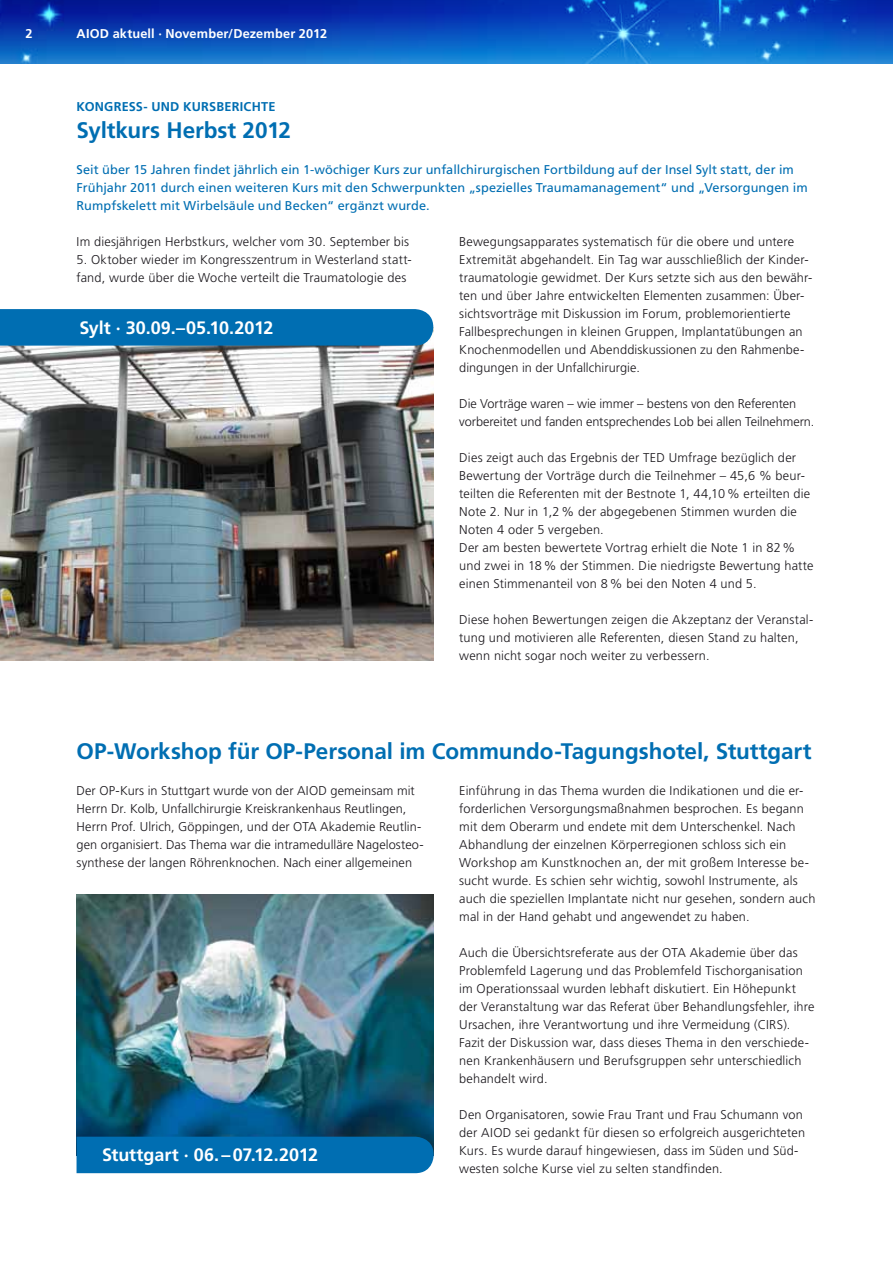
<style>
.page{position:relative;width:893px;height:1263px;background:#fff}
.page>*{position:absolute;margin:0;border:0;box-sizing:border-box;transform-origin:0 0}
.t1{font:700 22.5px "Frutiger LT Std";letter-spacing:-.005em;color:#006eb2}
.t2{font:700 18px "Frutiger LT Std";letter-spacing:-.005em;color:#fff}
.t3{font:300 12.75px/18px "Frutiger LT Std";letter-spacing:.015em;color:#1a171c}
.t4{font:12.75px/18px "Frutiger LT Std";letter-spacing:.005em;color:#006eb2}
.t5{font:300 12.75px/18px "Frutiger LT Std";letter-spacing:-.005em;color:#1a171c}
.t6{font:700 12.75px "Frutiger LT Std";letter-spacing:.015em;color:#fff}
.t7{font:700 12.75px "Frutiger LT Std";letter-spacing:.015em;color:#006eb2}
</style>
<div class="page">
<img style="left:0;top:328px;width:434px;height:332px">
<img style="left:77px;top:894px;width:357px;height:243px">
<div style="left:77px;top:1137px;width:357px;height:36px;background:#006eb2"></div>
<img style="left:0;top:0;width:893px;height:64px">
<div style="left:0;top:309px;width:433px;height:37px;background:#006eb2"></div>
<p class="t6" style="left:26px;top:26px;width:9px">2</p>
<p class="t6" style="left:77px;top:26px;width:252px">AIOD aktuell · November/Dezember 2012</p>
<p class="t7" style="left:77px;top:99px;width:200px">Kongress- und Kursberichte</p>
<h1 class="t1" style="left:77px;top:117px;width:216px">Syltkurs H erbst 2012</h1>
<p class="t4" style="left:77px;top:161px;width:733px">Seit über 15 Jahren findet jährlich ein 1-wöchiger Kurs zur unfallchirurgischen Fortbildung auf der Insel Sylt statt, der im<br>Frühjahr 2011 durch einen weiteren Kurs mit den Schwerpunkten „spezielles Traumamanagement“ und „Versorgungen im<br>Rumpfskelett mit Wirbelsäule und Becken“ ergänzt wurde.</p>
<p class="t3" style="left:77px;top:233px;width:334px">Im diesjährigen Herbstkurs, welcher vom 30. September bis</p>
<p class="t3" style="left:77px;top:251px;width:337px">5. Oktober wieder im Kongresszentrum in Westerland statt&shy;fand, wurde über die Woche verteilt die Traumatologie des</p>
<h2 class="t2" style="left:79px;top:317px;width:195px">Sylt · 30.09.–05.10.2012</h2>
<p class="t3" style="left:459px;top:233px;width:355px">Bewegungsapparates systematisch für die obere und untere Extremität abgehandelt. Ein Tag war ausschließlich der Kinder&shy;traumatologie gewidmet. Der Kurs setzte sich aus den bewähr&shy;ten und über Jahre entwickelten Elementen zusammen: Über&shy;sichtsvorträge mit Diskussion im Forum, problemorientierte Fallbesprechungen in kleinen Gruppen, Implantatübungen an Knochenmodellen und Abenddiskussionen zu den Rahmenbe&shy;dingungen in der Unfallchirurgie.</p>
<p class="t5" style="left:459px;top:395px;width:357px">Die Vorträge waren – wie immer – bestens von den Referenten vorbereitet und fanden entsprechendes Lob bei allen Teilnehmern.</p>
<p class="t3" style="left:459px;top:449px;width:356px">Dies zeigt auch das Ergebnis der TED Umfrage bezüglich der Bewertung der Vorträge durch die Teilnehmer – 45,6 % beur&shy;teilten die Referenten mit der Bestnote 1, 44,10% erteilten die Note 2. Nur in 1,2% der abgegebenen Stimmen wurden die Noten 4 oder 5 vergeben.<br>Der am besten bewertete Vortrag erhielt die Note 1 in 82% und zwei in 18% der Stimmen. Die niedrigste Bewertung hatte einen Stimmenanteil von 8% bei den Noten 4 und 5.</p>
<p class="t3" style="left:459px;top:611px;width:356px">Diese hohen Bewertungen zeigen die Akzeptanz der Veranstal&shy;tung und motivieren alle Referenten, diesen Stand zu halten, wenn nicht sogar noch weiter zu verbessern.</p>
<h1 class="t1" style="left:77px;top:738px;width:736px">OP-Workshop für OP-Personal im Commundo-Tagungshotel, Stuttgart</h1>
<p class="t3" style="left:77px;top:782px;width:349px">Der OP-Kurs in Stuttgart wurde von der AIOD gemeinsam mit Herrn Dr. Kolb, Unfallchirurgie Kreiskrankenhaus Reutlingen, Herrn Prof. Ulrich, Göppingen, und der OTA Akademie Reutlin&shy;gen organisiert. Das Thema war die intramedulläre Nagelosteo&shy;synthese der langen Röhrenknochen. Nach einer allgemeinen</p>
<p class="t3" style="left:459px;top:782px;width:358px">Einführung in das Thema wurden die Indikationen und die er&shy;forderlichen Versorgungsmaßnahmen besprochen. Es begann mit dem Oberarm und endete mit dem Unterschenkel. Nach Abhandlung der einzelnen Körperregionen schloss sich ein Workshop am Kunstknochen an, der mit großem Interesse be&shy;sucht wurde. Es schien sehr wichtig, sowohl Instrumente, als auch die speziellen Implantate nicht nur gesehen, sondern auch mal in der Hand gehabt und angewendet zu haben.</p>
<p class="t3" style="left:459px;top:944px;width:357px">Auch die Übersichtsreferate aus der OTA Akademie über das Problemfeld Lagerung und das Problemfeld Tischorganisation im Operationssaal wurden lebhaft diskutiert. Ein Höhepunkt der Veranstaltung war das Referat über Behandlungsfehler, ihre Ursachen, ihre Verantwortung und ihre Vermeidung (CIRS).<br>Fazit der Diskussion war, dass dieses Thema in den verschiede&shy;nen Krankenhäusern und Berufsgruppen sehr unterschiedlich behandelt wird.</p>
<p class="t3" style="left:459px;top:1106px;width:347px">Den Organisatoren, sowie Frau Trant und Frau Schumann von der AIOD sei gedankt für diesen so erfolgreich ausgerichteten Kurs. Es wurde darauf hingewiesen, dass im Süden und Süd&shy;westen solche Kurse viel zu selten standfinden.</p>
<h2 class="t2" style="left:102px;top:1145px;width:218px">Stuttgart · 06. –07.12.2012</h2>
</div>
